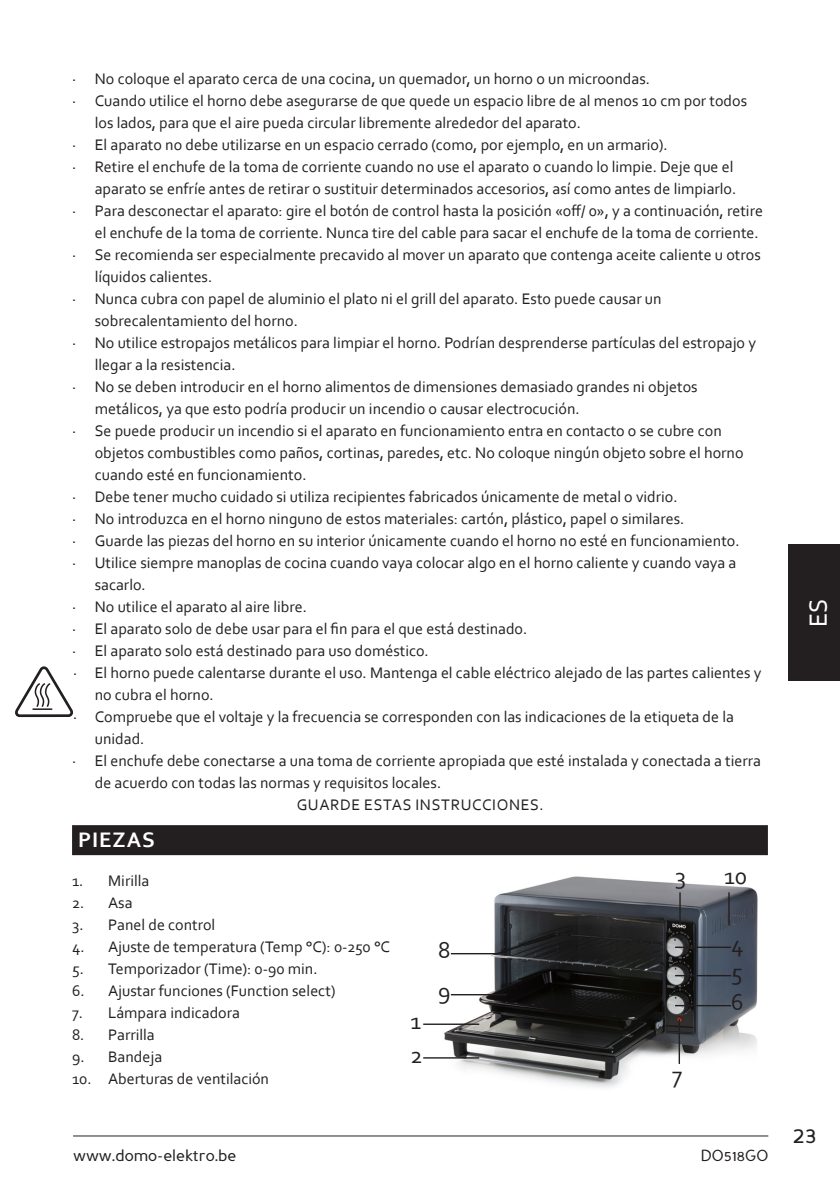
<style>
.page{position:relative;width:840px;height:1191px;background:#fff}
.page>*{position:absolute;margin:0;border:0;box-sizing:border-box;transform-origin:0 0}
.t1{font:26px "Corbel";color:#fff}
.t2{font:24px "Corbel";color:#231f20}
.t3{font:24px "Perspective Sans";color:#231f20}
.TITEL_NIVEAU_1{font:700 22px "Corbel";letter-spacing:.04em;color:#fff}
.TEKST_bullets{font:16px/22px "Corbel";color:#231f20}
.t4{font:16px "Perspective Sans";color:#231f20}
.TEKST_bullets-2{font:16px "Corbel";letter-spacing:.04em;color:#231f20}
</style>
<div class="page">
<hr style="left:73px;top:1135px;width:694px;height:1px;background:#231f20">
<div style="left:788px;top:544px;width:51px;height:136px;background:#231f20"></div>
<div style="left:72px;top:825px;width:695px;height:30px;background:#231f20"></div>
<svg style="left:15px;top:666px;width:58px;height:51px"></svg>
<img style="left:438px;top:876px;width:320px;height:212px">
<hr style="left:423px;top:1023px;width:56px;height:2px;background:#231f20">
<hr style="left:423px;top:1057px;width:56px;height:1px;background:#231f20">
<hr style="left:674px;top:946px;width:56px;height:2px;background:#231f20">
<hr style="left:674px;top:975px;width:56px;height:1px;background:#231f20">
<hr style="left:674px;top:1005px;width:56px;height:1px;background:#231f20">
<hr style="left:678px;top:1018px;width:1px;height:46px;background:#231f20">
<hr style="left:450px;top:953px;width:56px;height:1px;background:#231f20">
<hr style="left:450px;top:994px;width:56px;height:1px;background:#231f20">
<hr style="left:679px;top:892px;width:1px;height:33px;background:#231f20">
<hr style="left:727px;top:892px;width:2px;height:33px;background:#231f20">
<p class="TEKST_bullets" style="left:72px;top:67px;width:579px">· No coloque el aparato cerca de una cocina, un quemador, un horno o un microondas.</p>
<p class="TEKST_bullets" style="left:95px;top:89px;width:653px;text-indent:-23px">· Cuando utilice el horno debe asegurarse de que quede un espacio libre de al menos 10 cm por todos los lados, para que el aire pueda circular libremente alrededor del aparato.</p>
<p class="TEKST_bullets" style="left:72px;top:133px;width:597px">· El aparato no debe utilizarse en un espacio cerrado (como, por ejemplo, en un armario).</p>
<p class="TEKST_bullets" style="left:72px;top:155px;width:665px;text-align:right">· Retire el enchufe de la toma de corriente cuando no use el aparato o cuando lo limpie. Deje que el aparato se enfríe antes de retirar o sustituir determinados accesorios, así como antes de limpiarlo.</p>
<p class="TEKST_bullets" style="left:72px;top:199px;width:692px;text-align:right">· Para desconectar el aparato: gire el botón de control hasta la posición «off/ 0», y a continuación, retire el enchufe de la toma de corriente. Nunca tire del cable para sacar el enchufe de la toma de corriente.</p>
<p class="TEKST_bullets" style="left:95px;top:243px;width:667px;text-indent:-23px">· Se recomienda ser especialmente precavido al mover un aparato que contenga aceite caliente u otros líquidos calientes.</p>
<p class="TEKST_bullets" style="left:95px;top:287px;width:568px;text-indent:-23px">· Nunca cubra con papel de aluminio el plato ni el grill del aparato. Esto puede causar un sobrecalentamiento del horno.</p>
<p class="TEKST_bullets" style="left:95px;top:331px;width:662px;text-indent:-23px">· No utilice estropajos metálicos para limpiar el horno. Podrían desprenderse partículas del estropajo y llegar a la resistencia.</p>
<p class="TEKST_bullets" style="left:95px;top:375px;width:604px;text-indent:-23px">· No se deben introducir en el horno alimentos de dimensiones demasiado grandes ni objetos metálicos, ya que esto podría producir un incendio o causar electrocución.</p>
<p class="TEKST_bullets" style="left:95px;top:419px;width:650px;text-indent:-23px">· Se puede producir un incendio si el aparato en funcionamiento entra en contacto o se cubre con objetos combustibles como paños, cortinas, paredes, etc. No coloque ningún objeto sobre el horno cuando esté en funcionamiento.</p>
<p class="TEKST_bullets" style="left:72px;top:485px;width:606px">· Debe tener mucho cuidado si utiliza recipientes fabricados únicamente de metal o vidrio.</p>
<p class="TEKST_bullets" style="left:72px;top:507px;width:613px">· No introduzca en el horno ninguno de estos materiales: cartón, plástico, papel o similares.</p>
<p class="TEKST_bullets" style="left:72px;top:529px;width:668px">· Guarde las piezas del horno en su interior únicamente cuando el horno no esté en funcionamiento.</p>
<p class="TEKST_bullets" style="left:95px;top:551px;width:642px;text-indent:-23px">· Utilice siempre manoplas de cocina cuando vaya colocar algo en el horno caliente y cuando vaya a sacarlo.</p>
<p class="TEKST_bullets" style="left:72px;top:595px;width:236px">· No utilice el aparato al aire libre.</p>
<p class="TEKST_bullets" style="left:72px;top:617px;width:456px">· El aparato solo de debe usar para el fin para el que está destinado.</p>
<p class="TEKST_bullets" style="left:72px;top:639px;width:358px">· El aparato solo está destinado para uso doméstico.</p>
<p class="TEKST_bullets" style="left:95px;top:661px;width:667px;text-indent:-22px">· El horno puede calentarse durante el uso. Mantenga el cable eléctrico alejado de las partes calientes y no cubra el horno.</p>
<p class="TEKST_bullets" style="left:95px;top:705px;width:640px;text-indent:-22px">· Compruebe que el voltaje y la frecuencia se corresponden con las indicaciones de la etiqueta de la unidad.</p>
<p class="TEKST_bullets" style="left:95px;top:749px;width:667px;text-indent:-23px">· El enchufe debe conectarse a una toma de corriente apropiada que esté instalada y conectada a tierra de acuerdo con todas las normas y requisitos locales.</p>
<p class="TEKST_bullets-2" style="left:296px;top:795px;width:248px">GUARDE ESTAS INSTRUCCIONES.</p>
<p class="TITEL_NIVEAU_1" style="left:78px;top:826px;width:78px">PIEZAS</p>
<p class="TEKST_bullets" style="left:72px;top:869px;width:79px">1. Mirilla</p>
<p class="TEKST_bullets" style="left:72px;top:891px;width:62px">2. Asa</p>
<p class="TEKST_bullets" style="left:72px;top:913px;width:145px">3. Panel de control</p>
<p class="TEKST_bullets" style="left:72px;top:935px;width:319px">4. Ajuste de temperatura (Temp °C): 0-250 °C</p>
<p class="TEKST_bullets" style="left:72px;top:957px;width:247px">5. Temporizador (Time): 0-90 min.</p>
<p class="TEKST_bullets" style="left:72px;top:979px;width:265px">6. Ajustar funciones (Function select)</p>
<p class="TEKST_bullets" style="left:72px;top:1001px;width:169px">7. Lámpara indicadora</p>
<p class="TEKST_bullets" style="left:72px;top:1023px;width:84px">8. Parrilla</p>
<p class="TEKST_bullets" style="left:72px;top:1045px;width:91px">9. Bandeja</p>
<p class="TEKST_bullets" style="left:72px;top:1067px;width:198px">10. Aberturas de ventilación</p>
<p class="t2" style="left:674px;top:861px;width:12px">3</p>
<p class="t2" style="left:723px;top:861px;width:25px">10</p>
<p class="t2" style="left:730px;top:929px;width:14px">4</p>
<p class="t2" style="left:730px;top:957px;width:13px">5</p>
<p class="t2" style="left:730px;top:987px;width:14px">6</p>
<p class="t2" style="left:438px;top:935px;width:14px">8</p>
<p class="t2" style="left:438px;top:976px;width:14px">9</p>
<p class="t2" style="left:410px;top:1006px;width:12px">1</p>
<p class="t2" style="left:410px;top:1039px;width:14px">2</p>
<p class="t2" style="left:671px;top:1059px;width:12px">7</p>
<p class="t4" style="left:73px;top:1146px;width:165px">www.domo-elektro.be</p>
<p class="t4" style="left:700px;top:1146px;width:69px">DO518GO</p>
<h1 class="t1" style="left:801px;top:627px;width:30px;rotate:-90deg">ES</h1>
<h2 class="t3" style="left:792px;top:1120px;width:25px">23</h2>
</div>
